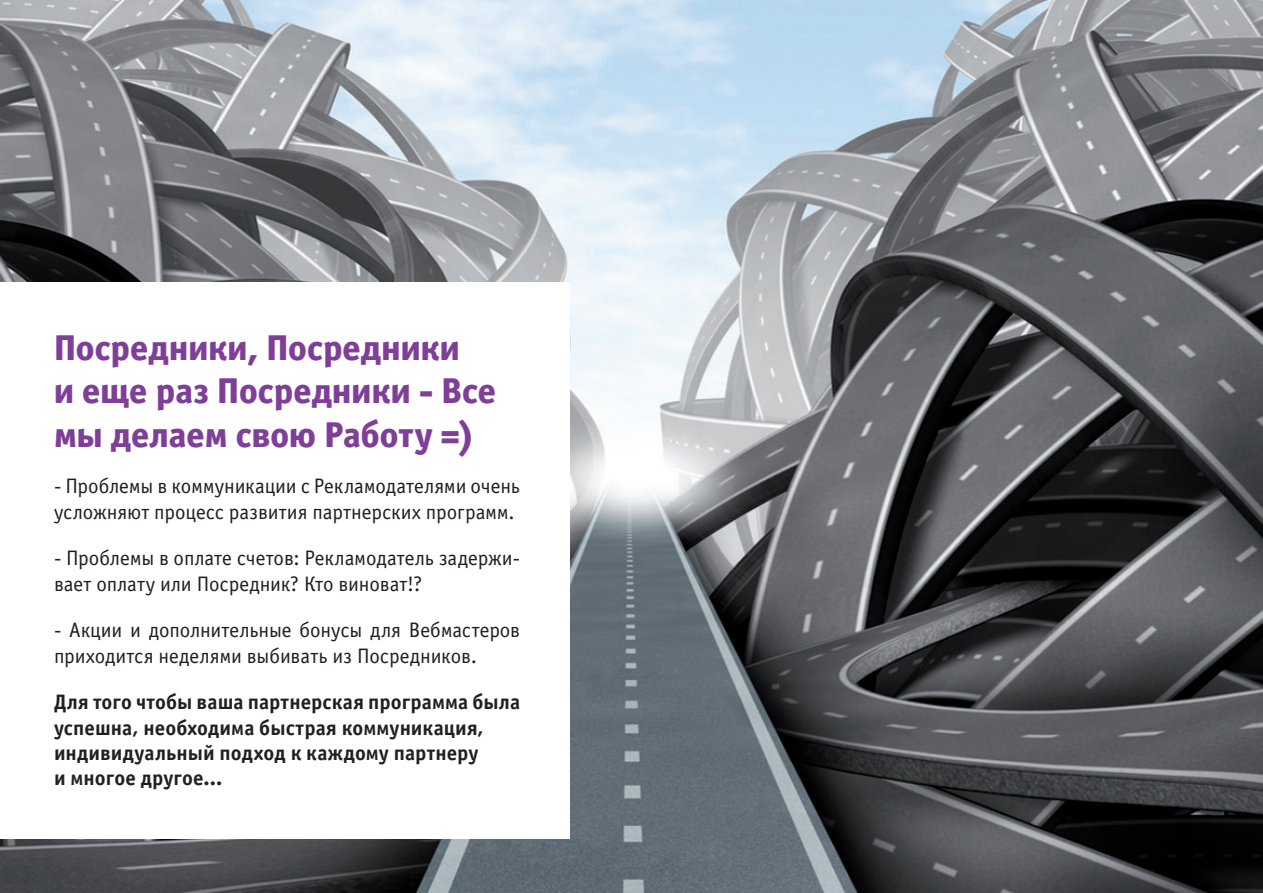
<style>
.page{position:relative;width:1263px;height:893px;background:#fff}
.page>*{position:absolute;margin:0;border:0;box-sizing:border-box;transform-origin:0 0}
.Заголовок{font:36px/43.2px "Officina Sans Extra Bold OSC";letter-spacing:.005em;color:#7f3f98}
.Основной_текст{font:21px/25.2px "Officina Sans Book C";letter-spacing:-.005em;color:#231f20}
.Выделение{font:21px/25.2px "Officina Sans Bold C";letter-spacing:.005em;color:#231f20}
</style>
<div class="page">
<img style="left:0;top:0;width:1263px;height:893px">
<div style="left:0;top:282px;width:569px;height:557px;background:#fff"></div>
<p class="Заголовок" style="left:54px;top:326px;width:407px">Посредники, Посредники</p>
<p class="Заголовок" style="left:54px;top:369px;width:443px">и еще раз Посредники - Все мы делаем свою Работу =)</p>
<p class="Основной_текст" style="left:54px;top:474px;width:468px">- Проблемы в коммуникации с Рекламодателями очень усложняют процесс развития партнерских программ.</p>
<p class="Основной_текст" style="left:54px;top:546px;width:468px">- Проблемы в оплате счетов: Рекламодатель задержи&shy;вает оплату или Посредник? Кто виноват!?</p>
<p class="Основной_текст" style="left:54px;top:618px;width:468px">- Акции и дополнительные бонусы для Вебмастеров приходится неделями выбивать из Посредников.</p>
<p class="Выделение" style="left:54px;top:690px;width:468px">Для того чтобы ваша партнерская программа была успешна, необходима быстрая коммуникация,</p>
<p class="Выделение" style="left:54px;top:740px;width:426px">индивидуальный подход к каждому партнеру</p>
<p class="Выделение" style="left:54px;top:766px;width:170px">и многое другое...</p>
</div>
